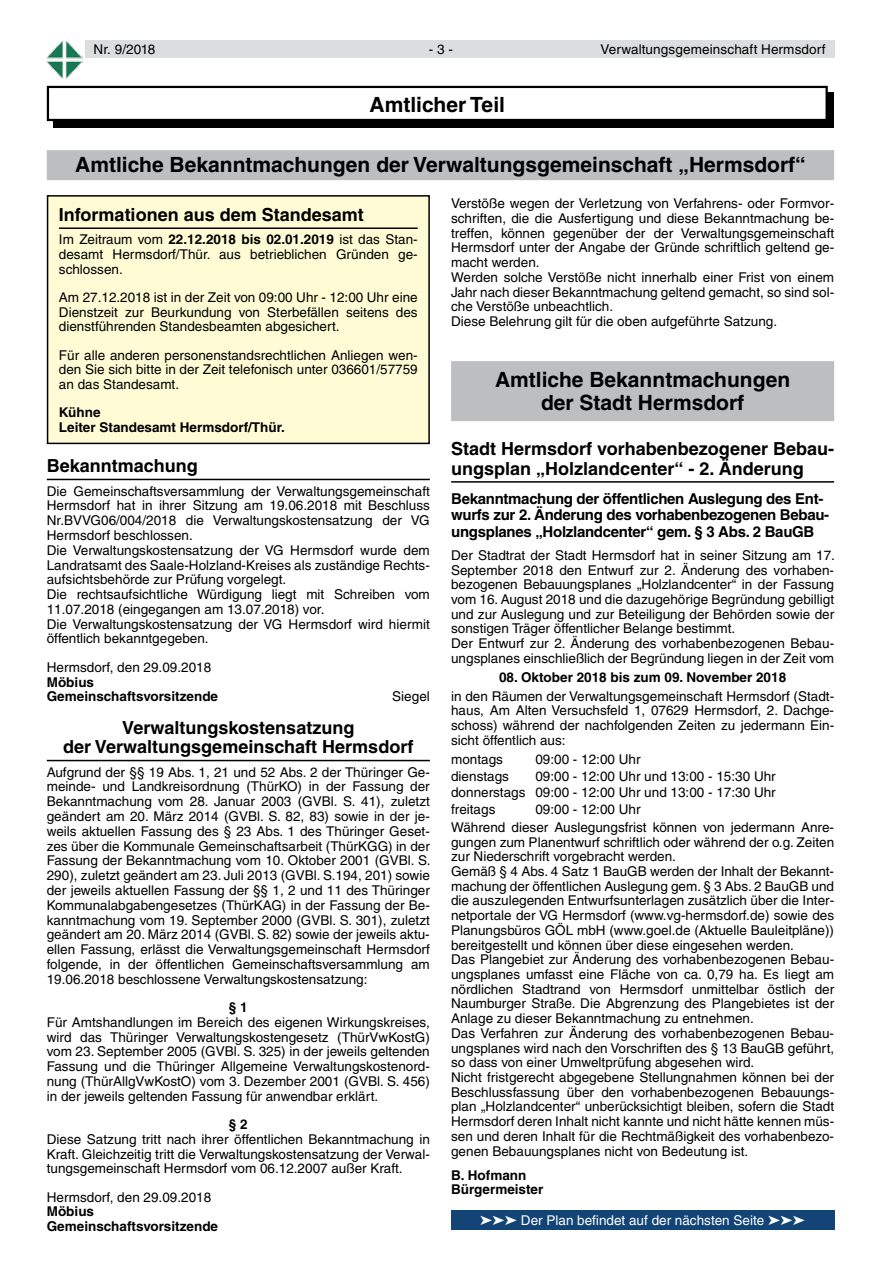
<style>
.page{position:relative;width:881px;height:1263px;background:#fff}
.page>*{position:absolute;margin:0;border:0;box-sizing:border-box;transform-origin:0 0}
.t1{font:700 21px/23px "Helvetica LT";color:#000;text-align:center}
.t2{font:700 18px/19.6px "Helvetica LT";color:#000;text-align:center}
.t3{font:700 15px/16.4px "Helvetica LT";letter-spacing:-.02em;color:#000}
.t4{font:13.5px/14.7px "Helvetica LT";color:#000;text-align:justify}
.t5{font:700 13.5px/14.7px "Helvetica LT";color:#000}
.t6{font:13.5px "Helvetica LT";color:#fff}
.s1{font-weight:700}
</style>
<div class="page">
<div style="left:85px;top:40px;width:748px;height:17px;background:#dcddde"></div>
<img style="left:47px;top:40px;width:35px;height:39px">
<hr style="left:47px;top:479px;width:382px;height:1px;background:#000">
<hr style="left:47px;top:760px;width:382px;height:1px;background:#000">
<div style="left:48px;top:196px;width:381px;height:247px;background:#fffcd5"></div>
<hr style="left:59px;top:227px;width:358px;height:2px;background:#000">
<div style="left:47px;top:195px;width:382px;height:249px;border:2px solid #000"></div>
<div style="left:47px;top:150px;width:786px;height:30px;background:#bcbec0"></div>
<div style="left:53px;top:92px;width:780px;height:35px;background:#000"></div>
<div style="left:48px;top:87px;width:778px;height:33px;background:#fff"></div>
<div style="left:47px;top:86px;width:780px;height:35px;border:2px solid #000"></div>
<div style="left:451px;top:361px;width:382px;height:60px;background:#bcbec0"></div>
<hr style="left:451px;top:481px;width:382px;height:2px;background:#000">
<div style="left:451px;top:1210px;width:382px;height:20px;background:#134476"></div>
<p class="t4" style="left:94px;top:42px;width:63px">Nr. 9/2018</p>
<p class="t4" style="left:429px;top:42px;width:26px">- 3 -</p>
<p class="t4" style="left:600px;top:42px;width:227px">Verwaltungsgemeinschaft Hermsdorf</p>
<h1 class="t1" style="left:369px;top:92px;width:137px">Amtlicher Teil</h1>
<h1 class="t1" style="left:75px;top:152px;width:731px">Amtliche Bekanntmachungen der Verwaltungsgemeinschaft „Hermsdorf“</h1>
<p class="t4" style="left:451px;top:196px;width:384px;text-align:left">Verstöße wegen der Verletzung von Verfahrens- oder Formvor&shy;schriften, die die Ausfertigung und diese Bekanntmachung be&shy;treffen, können gegenüber der der Verwaltungsgemeinschaft Hermsdorf unter der Angabe der Gründe schriftlich geltend ge&shy;macht werden.<br>Werden solche Verstöße nicht innerhalb einer Frist von einem Jahr nach dieser Bekanntmachung geltend gemacht, so sind sol&shy;che Verstöße unbeachtlich.<br>Diese Belehrung gilt für die oben aufgeführte Satzung.</p>
<h2 class="t2" style="left:59px;top:205px;width:306px">Informationen aus dem Standesamt</h2>
<p class="t4" style="left:59px;top:232px;width:360px">Im Zeitraum vom <span class="s1">22.12.2018 bis 02.01.2019</span> ist das Stan&shy;desamt Hermsdorf/Thür. aus betrieblichen Gründen ge&shy;schlossen.</p>
<p class="t4" style="left:59px;top:290px;width:360px">Am 27.12.2018 ist in der Zeit von 09:00 Uhr - 12:00 Uhr eine Dienstzeit zur Beurkundung von Sterbefällen seitens des dienstführenden Standesbeamten abgesichert.</p>
<p class="t4" style="left:59px;top:347px;width:360px">Für alle anderen personenstandsrechtlichen Anliegen wen&shy;den Sie sich bitte in der Zeit telefonisch unter 036601/57759 an das Standesamt.</p>
<p class="t5" style="left:59px;top:405px;width:227px">Kühne<br>Leiter Standesamt Hermsdorf/Thür.</p>
<h2 class="t2" style="left:47px;top:456px;width:152px">Bekanntmachung</h2>
<p class="t4" style="left:47px;top:483px;width:384px;text-align:left">Die Gemeinschaftsversammlung der Verwaltungsgemeinschaft Hermsdorf hat in ihrer Sitzung am 19.06.2018 mit Beschluss Nr.BVVG06/004/2018 die Verwaltungskostensatzung der VG Hermsdorf beschlossen.<br>Die Verwaltungskostensatzung der VG Hermsdorf wurde dem Landratsamt des Saale-Holzland-Kreises als zuständige Rechts&shy;aufsichtsbehörde zur Prüfung vorgelegt.<br>Die rechtsaufsichtliche Würdigung liegt mit Schreiben vom 11.07.2018 (eingegangen am 13.07.2018) vor.<br>Die Verwaltungskostensatzung der VG Hermsdorf wird hiermit öffentlich bekanntgegeben.</p>
<p class="t4" style="left:47px;top:660px;width:166px">Hermsdorf, den 29.09.2018</p>
<p class="t5" style="left:47px;top:674px;width:173px">Möbius<br>Gemeinschaftsvorsitzende</p>
<h1 class="t1" style="left:495px;top:368px;width:297px">Amtliche Bekanntmachungen der Stadt Hermsdorf</h1>
<h2 class="t2" style="left:451px;top:439px;width:384px;text-align:left">Stadt Hermsdorf vorhabenbezogener Bebau&shy;ungsplan „Holzlandcenter“ - 2. Änderung</h2>
<p class="t3" style="left:451px;top:490px;width:379px">Bekanntmachung der öffentlichen Auslegung des Ent&shy;wurfs zur 2. Änderung des vorhabenbezogenen Bebau&shy;ungsplanes „Holzlandcenter“ gem. § 3 Abs. 2 BauGB</p>
<p class="t4" style="left:451px;top:548px;width:385px;text-align:left">Der Stadtrat der Stadt Hermsdorf hat in seiner Sitzung am 17.<br>September 2018 den Entwurf zur 2. Änderung des vorhaben&shy;bezogenen Bebauungsplanes „Holzlandcenter“ in der Fassung vom 16. August 2018 und die dazugehörige Begründung gebilligt und zur Auslegung und zur Beteiligung der Behörden sowie der sonstigen Träger öffentlicher Belange bestimmt.<br>Der Entwurf zur 2. Änderung des vorhabenbezogenen Bebau&shy;ungsplanes einschließlich der Begründung liegen in der Zeit vom</p>
<p class="t5" style="left:499px;top:669px;width:288px">08. Oktober 2018 bis zum 09. November 2018</p>
<p class="t4" style="left:451px;top:689px;width:384px">in den Räumen der Verwaltungsgemeinschaft Hermsdorf (Stadt&shy;haus, Am Alten Versuchsfeld 1, 07629 Hermsdorf, 2. Dachge&shy;schoss) während der nachfolgenden Zeiten zu jedermann Ein&shy;sicht öffentlich aus:</p>
<p class="t4" style="left:451px;top:752px;width:53px">montags</p>
<p class="t4" style="left:535px;top:752px;width:107px">09:00 - 12:00 Uhr</p>
<p class="t4" style="left:451px;top:769px;width:59px">dienstags</p>
<p class="t4" style="left:392px;top:689px;width:39px">Siegel</p>
<h2 class="t2" style="left:63px;top:717px;width:351px">Verwaltungskostensatzung<br>der Verwaltungsgemeinschaft Hermsdorf</h2>
<p class="t4" style="left:47px;top:764px;width:385px">Aufgrund der §§ 19 Abs. 1, 21 und 52 Abs. 2 der Thüringer Ge&shy;meinde- und Landkreisordnung (ThürKO) in der Fassung der Bekanntmachung vom 28. Januar 2003 (GVBl. S. 41), zuletzt geändert am 20. März 2014 (GVBl. S. 82, 83) sowie in der je&shy;weils aktuellen Fassung des § 23 Abs. 1 des Thüringer Geset&shy;zes über die Kommunale Gemeinschaftsarbeit (ThürKGG) in der Fassung der Bekanntmachung vom 10. Oktober 2001 (GVBl. S.<br>290), zuletzt geändert am 23. Juli 2013 (GVBl. S.194, 201) sowie der jeweils aktuellen Fassung der §§ 1, 2 und 11 des Thüringer Kommunalabgabengesetzes (ThürKAG) in der Fassung der Be&shy;kanntmachung vom 19. September 2000 (GVBl. S. 301), zuletzt geändert am 20. März 2014 (GVBl. S. 82) sowie der jeweils aktu&shy;ellen Fassung, erlässt die Verwaltungsgemeinschaft Hermsdorf folgende, in der öffentlichen Gemeinschaftsversammlung am 19.06.2018 beschlossene Verwaltungskostensatzung:</p>
<p class="t5" style="left:229px;top:1000px;width:20px">§ 1</p>
<p class="t4" style="left:47px;top:1014px;width:384px">Für Amtshandlungen im Bereich des eigenen Wirkungskreises, wird das Thüringer Verwaltungskostengesetz (ThürVwKostG) vom 23. September 2005 (GVBl. S. 325) in der jeweils geltenden Fassung und die Thüringer Allgemeine Verwaltungskostenord&shy;nung (ThürAllgVwKostO) vom 3. Dezember 2001 (GVBl. S. 456) in der jeweils geltenden Fassung für anwendbar erklärt.</p>
<p class="t5" style="left:229px;top:1117px;width:20px">§ 2</p>
<p class="t4" style="left:47px;top:1131px;width:384px">Diese Satzung tritt nach ihrer öffentlichen Bekanntmachung in Kraft. Gleichzeitig tritt die Verwaltungskostensatzung der Verwal&shy;tungsgemeinschaft Hermsdorf vom 06.12.2007 außer Kraft.</p>
<p class="t4" style="left:47px;top:1189px;width:166px">Hermsdorf, den 29.09.2018</p>
<p class="t5" style="left:47px;top:1204px;width:173px">Möbius<br>Gemeinschaftsvorsitzende</p>
<p class="t4" style="left:451px;top:768px;width:326px;line-height:16.5px;text-indent:84px">09:00 - 12:00 Uhr und 13:00 - 15:30 Uhr donnerstags 09:00 - 12:00 Uhr und 13:00 - 17:30 Uhr freitags</p>
<p class="t4" style="left:451px;top:800px;width:384px;line-height:18.1px;text-indent:84px">09:00 - 12:00 Uhr<br>Während dieser Auslegungsfrist können von jedermann Anre-</p>
<p class="t4" style="left:451px;top:834px;width:384px;text-align:left">gungen zum Planentwurf schriftlich oder während der o.g. Zeiten zur Niederschrift vorgebracht werden.<br>Gemäß § 4 Abs. 4 Satz 1 BauGB werden der Inhalt der Bekannt&shy;machung der öffentlichen Auslegung gem. § 3 Abs. 2 BauGB und die auszulegenden Entwurfsunterlagen zusätzlich über die Inter&shy;netportale der VG Hermsdorf (www.vg-hermsdorf.de) sowie des Planungsbüros GÖL mbH (www.goel.de (Aktuelle Bauleitpläne)) bereitgestellt und können über diese eingesehen werden.<br>Das Plangebiet zur Änderung des vorhabenbezogenen Bebau&shy;ungsplanes umfasst eine Fläche von ca. 0,79 ha. Es liegt am nördlichen Stadtrand von Hermsdorf unmittelbar östlich der Naumburger Straße. Die Abgrenzung des Plangebietes ist der Anlage zu dieser Bekanntmachung zu entnehmen.<br>Das Verfahren zur Änderung des vorhabenbezogenen Bebau&shy;ungsplanes wird nach den Vorschriften des § 13 BauGB geführt, so dass von einer Umweltprüfung abgesehen wird.<br>Nicht fristgerecht abgegebene Stellungnahmen können bei der Beschlussfassung über den vorhabenbezogenen Bebauungs&shy;plan „Holzlandcenter“ unberücksichtigt bleiben, sofern die Stadt Hermsdorf deren Inhalt nicht kannte und nicht hätte kennen müs&shy;sen und deren Inhalt für die Rechtmäßigkeit des vorhabenbezo&shy;genen Bebauungsplanes nicht von Bedeutung ist.</p>
<p class="t5" style="left:451px;top:1167px;width:94px">B. Hofmann<br>Bürgermeister</p>
<p class="t6" style="left:480px;top:1213px;width:326px">➤➤➤ Der Plan befindet auf der nächsten Seite ➤➤➤</p>
</div>
